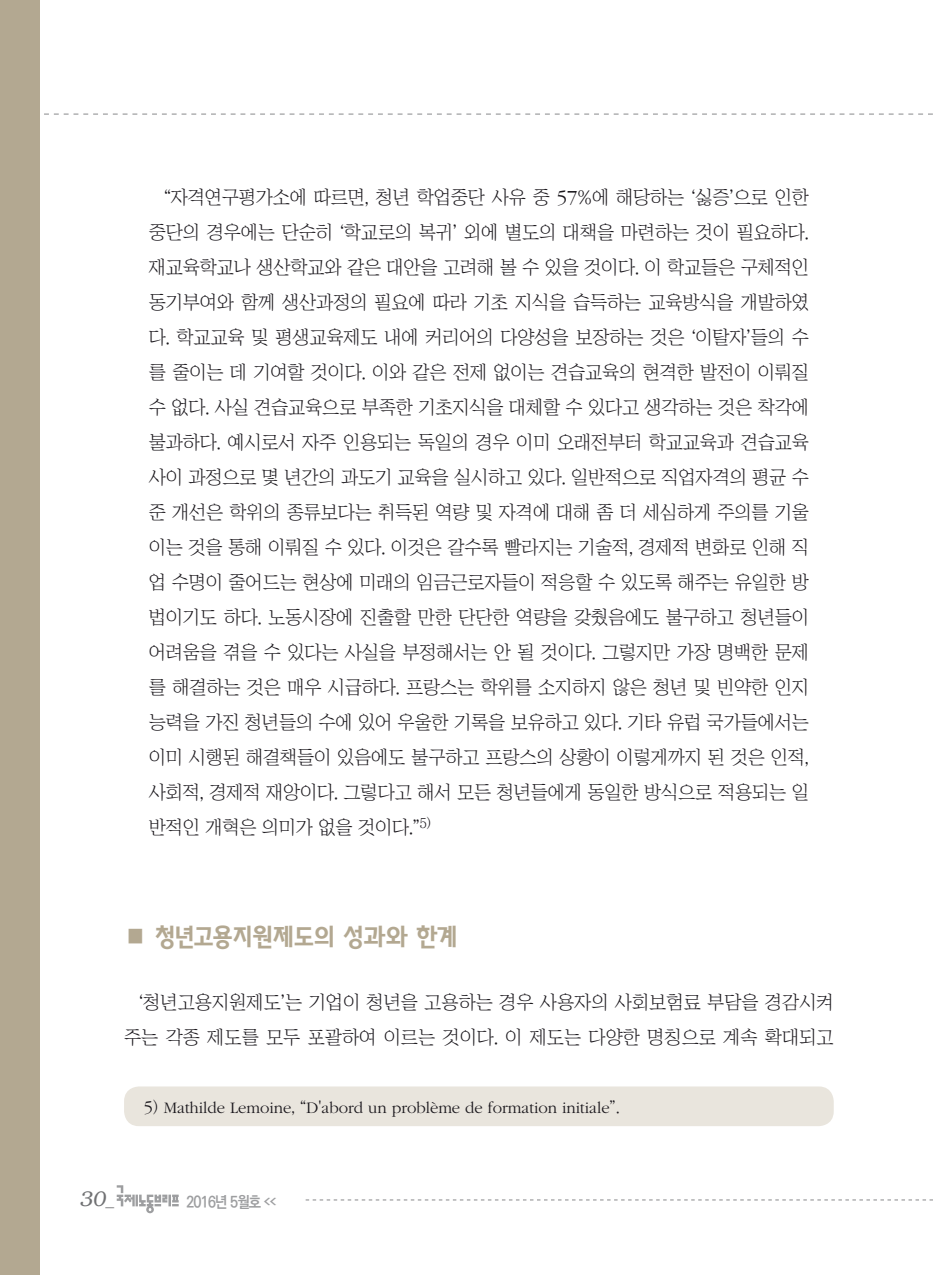
<style>
.page{position:relative;width:933px;height:1275px;background:#fff}
.page>*{position:absolute;margin:0;border:0;box-sizing:border-box;transform-origin:0 0}
.t1{font:24.5px "KBI Zfor SM Esgo H";letter-spacing:-.03em;color:#b3a891}
.t2{font:italic 300 21px "Bookman";color:#707173}
.t3{font:18.9px/35px "Chosunilbo NM";color:#1a171c;text-align:justify}
.t4{font:300 16.62px "ITC Garamond Std";color:#1a171c}
.t5{font:700 15.75px "Ko Pub Dotum";letter-spacing:-.055em;color:#9d9ea0;scale:.9 1}
.s1{font-family:"ITC Garamond Std";font-weight:300;font-size:20.82px}
.s2{font-size:18.38px}
.s3{font-family:"Chosunilbo NM";font-weight:400}
.s4{font-family:"Helvetica";font-weight:400;font-style:normal;font-size:17.5px}
</style>
<div class="page">
<svg style="left:306px;top:1199px;width:627px;height:1px"></svg>
<svg style="left:117px;top:1185px;width:62px;height:28px"></svg>
<svg style="left:44px;top:113px;width:889px;height:2px"></svg>
<div style="left:0;top:0;width:40px;height:1275px;background:#b3a891"></div>
<div style="left:124px;top:1086px;width:709px;height:40px;background:#e9e5dd;border-radius:15px"></div>
<p class="t3" style="left:149px;top:179px;width:661px;text-indent:15px">“자격연구평가소에 따르면, 청년 학업중단 사유 중 <span class="s1">57</span>%에 해당하는 ‘싫증’으로 인한 중단의 경우에는 단순히 ‘학교로의 복귀’ 외에 별도의 대책을 마련하는 것이 필요하다. 재교육학교나 생산학교와 같은 대안을 고려해 볼 수 있을 것이다. 이 학교들은 구체적인 동기부여와 함께 생산과정의 필요에 따라 기초 지식을 습득하는 교육방식을 개발하였 다. 학교교육 및 평생교육제도 내에 커리어의 다양성을 보장하는 것은 ‘이탈자’들의 수 를 줄이는 데 기여할 것이다. 이와 같은 전제 없이는 견습교육의 현격한 발전이 이뤄질 수 없다. 사실 견습교육으로 부족한 기초지식을 대체할 수 있다고 생각하는 것은 착각에 불과하다. 예시로서 자주 인용되는 독일의 경우 이미 오래전부터 학교교육과 견습교육 사이 과정으로 몇 년간의 과도기 교육을 실시하고 있다. 일반적으로 직업자격의 평균 수 준 개선은 학위의 종류보다는 취득된 역량 및 자격에 대해 좀 더 세심하게 주의를 기울 이는 것을 통해 이뤄질 수 있다. 이것은 갈수록 빨라지는 기술적, 경제적 변화로 인해 직 업 수명이 줄어드는 현상에 미래의 임금근로자들이 적응할 수 있도록 해주는 유일한 방 법이기도 하다. 노동시장에 진출할 만한 단단한 역량을 갖췄음에도 불구하고 청년들이 어려움을 겪을 수 있다는 사실을 부정해서는 안 될 것이다. 그렇지만 가장 명백한 문제 를 해결하는 것은 매우 시급하다. 프랑스는 학위를 소지하지 않은 청년 및 빈약한 인지 능력을 가진 청년들의 수에 있어 우울한 기록을 보유하고 있다. 기타 유럽 국가들에서는 이미 시행된 해결책들이 있음에도 불구하고 프랑스의 상황이 이렇게까지 된 것은 인적, 사회적, 경제적 재앙이다. 그렇다고 해서 모든 청년들에게 동일한 방식으로 적용되는 일 반적인 개혁은 의미가 없을 것이다.”<sup>5)</sup></p>
<p class="t1" style="left:124px;top:922px;width:335px">■ 청년고용지원제도의 성과와 한계</p>
<p class="t3" style="left:124px;top:984px;width:711px;text-align:right">‘청년고용지원제도’는 기업이 청년을 고용하는 경우 사용자의 사회보험료 부담을 경감시켜 주는 각종 제도를 모두 포괄하여 이르는 것이다. 이 제도는 다양한 명칭으로 계속 확대되고</p>
<p class="t4" style="left:144px;top:1099px;width:477px"><span class="s2">5</span><span class="s3">)</span> Mathilde Lemoine<span class="s3">, “</span>D<span class="s3">'</span>abord un problème de formation initiale<span class="s3">”.</span></p>
<p class="t2" style="left:79px;top:1187px;width:36px">30<span class="s4">_</span></p>
<p class="t5" style="left:186px;top:1194px;width:101px">2016년 5월호 <sup>&lt;&lt;</sup></p>
</div>
